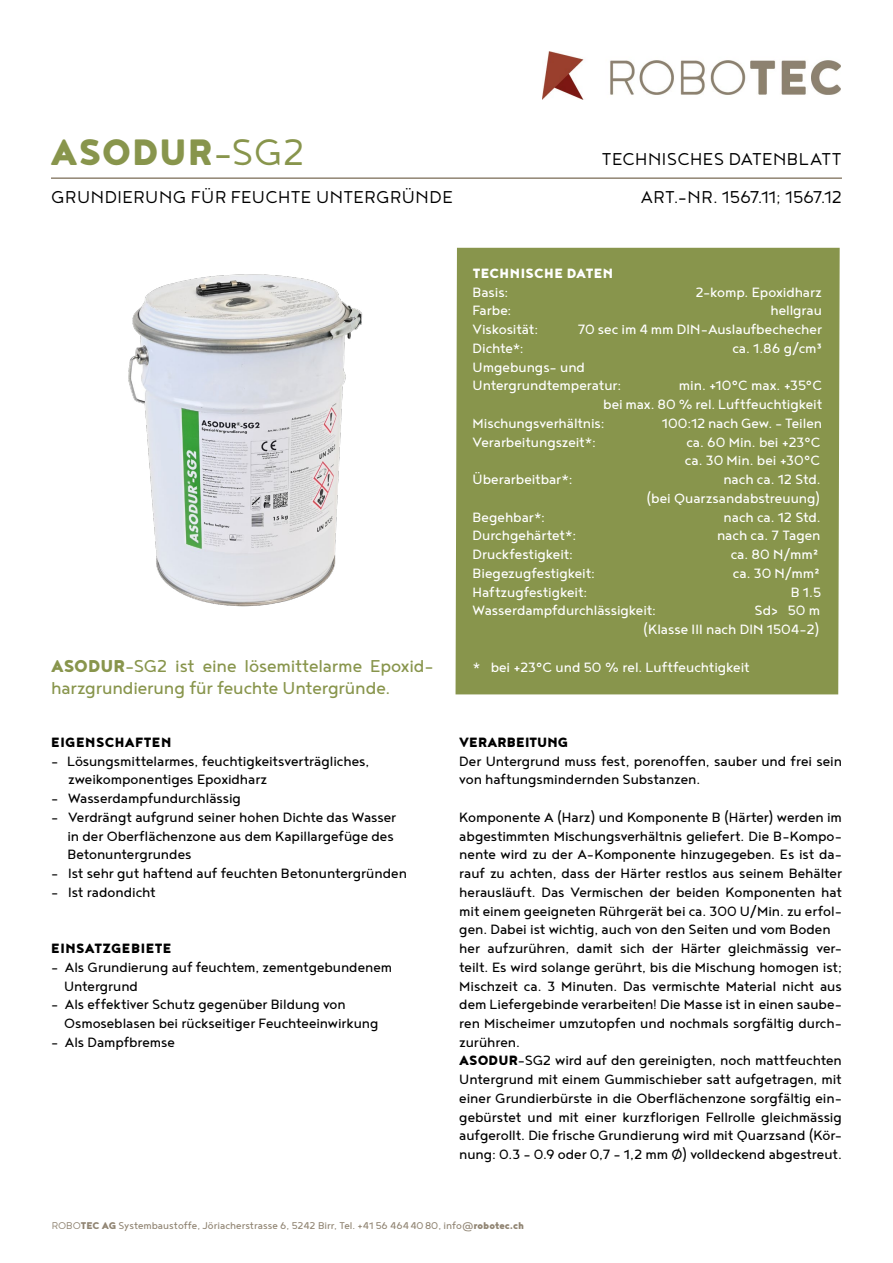
<style>
.page{position:relative;width:893px;height:1263px;background:#fff}
.page>*{position:absolute;margin:0;border:0;box-sizing:border-box;transform-origin:0 0}
.t1{font:900 45px "Noyh";letter-spacing:.02em;color:#88954c}
.t2{font:300 21px "Noyh";letter-spacing:.015em;color:#000}
.t3{font:21px/22.5px "Noyh";letter-spacing:-.01em;color:#88954c}
.t4{font:16.5px/18.8px "Noyh";letter-spacing:-.005em;color:#000}
.t5{font:16.5px/18.8px "Noyh";letter-spacing:-.005em;color:#fff}
.t6{font:900 16.5px "Noyh";letter-spacing:.025em;color:#000}
.t7{font:900 16.5px "Noyh";letter-spacing:.03em;color:#fff}
.t8{font:12px "Noyh";color:#908472}
.s1{font-weight:300}
.s2{font-weight:900}
</style>
<div class="page">
<div style="left:455px;top:248px;width:385px;height:446px;background:#88954c"></div>
<img style="left:128px;top:274px;width:235px;height:333px">
<hr style="left:51px;top:177px;width:791px;height:2px;background:#908472">
<img style="left:543px;top:51px;width:297px;height:48px">
<h1 class="t1" style="left:50px;top:125px;width:256px">ASODUR<span class="s1">-SG2</span></h1>
<p class="t2" style="left:602px;top:148px;width:241px">TECHNISCHES DATENBLATT</p>
<p class="t2" style="left:51px;top:186px;width:403px">GRUNDIERUNG FÜR FEUCHTE UNTERGRÜNDE</p>
<p class="t2" style="left:641px;top:185px;width:203px">ART.-NR. 1567.11; 1567.12</p>
<p class="t3" style="left:51px;top:654px;width:384px"><span class="s2">ASODUR</span>-SG2 ist eine lösemittelarme Epoxid&shy;harzgrundierung für feuchte Untergründe.</p>
<p class="t6" style="left:51px;top:732px;width:122px">EIGENSCHAFTEN</p>
<p class="t4" style="left:68px;top:751px;width:303px;text-indent:-17px">- Lösungsmittelarmes, feuchtigkeitsverträgliches, zweikomponentiges Epoxidharz</p>
<p class="t4" style="left:51px;top:788px;width:192px">- Wasserdampfundurchlässig</p>
<p class="t4" style="left:67px;top:807px;width:330px;text-indent:-16px">- Verdrängt aufgrund seiner hohen Dichte das Wasser in der Oberflächenzone aus dem Kapillargefüge des<br>Betonuntergrundes</p>
<p class="t4" style="left:51px;top:863px;width:357px">- Ist sehr gut haftend auf feuchten Betonuntergründen</p>
<p class="t4" style="left:51px;top:882px;width:106px">- Ist radondicht</p>
<p class="t6" style="left:51px;top:938px;width:122px">EINSATZGEBIETE</p>
<p class="t4" style="left:64px;top:957px;width:330px;text-indent:-13px">- Als Grundierung auf feuchtem, zementgebundenem<br>Untergrund</p>
<p class="t4" style="left:64px;top:995px;width:316px;text-indent:-13px">- Als effektiver Schutz gegenüber Bildung von<br>Osmoseblasen bei rückseitiger Feuchteeinwirkung</p>
<p class="t4" style="left:51px;top:1032px;width:126px">- Als Dampfbremse</p>
<p class="t7" style="left:473px;top:263px;width:142px">TECHNISCHE DATEN</p>
<p class="t5" style="left:473px;top:282px;width:37px">Basis:</p>
<p class="t5" style="left:695px;top:282px;width:128px">2-komp. Epoxidharz</p>
<p class="t5" style="left:473px;top:301px;width:40px">Farbe:</p>
<p class="t5" style="left:770px;top:301px;width:53px">hellgrau</p>
<p class="t5" style="left:473px;top:320px;width:67px">Viskosität:</p>
<p class="t5" style="left:578px;top:320px;width:246px">70 sec im 4 mm DIN-Auslaufbechecher</p>
<p class="t5" style="left:473px;top:338px;width:53px">Dichte*:</p>
<p class="t5" style="left:732px;top:338px;width:91px">ca. 1.86 g/cm³</p>
<p class="t5" style="left:473px;top:357px;width:150px">Umgebungs- und<br>Untergrundtemperatur:</p>
<p class="t5" style="left:679px;top:376px;width:145px">min. +10°C max. +35°C</p>
<p class="t5" style="left:603px;top:395px;width:221px">bei max. 80 % rel. Luftfeuchtigkeit</p>
<p class="t5" style="left:473px;top:413px;width:134px">Mischungsverhältnis:</p>
<p class="t5" style="left:662px;top:413px;width:162px">100:12 nach Gew. - Teilen</p>
<p class="t5" style="left:473px;top:432px;width:125px">Verarbeitungszeit*:</p>
<p class="t5" style="left:685px;top:432px;width:137px">ca. 60 Min. bei +23°C ca. 30 Min. bei +30°C</p>
<p class="t5" style="left:473px;top:470px;width:101px">Überarbeitbar*:</p>
<p class="t5" style="left:647px;top:470px;width:175px;text-align:right">nach ca. 12 Std.<br>(bei Quarzsandabstreuung)</p>
<p class="t5" style="left:473px;top:507px;width:74px">Begehbar*:</p>
<p class="t5" style="left:724px;top:507px;width:99px">nach ca. 12 Std.</p>
<p class="t5" style="left:473px;top:526px;width:105px">Durchgehärtet*:</p>
<p class="t5" style="left:717px;top:526px;width:105px">nach ca. 7 Tagen</p>
<p class="t5" style="left:473px;top:544px;width:102px">Druckfestigkeit:</p>
<p class="t5" style="left:731px;top:544px;width:89px">ca. 80 N/mm²</p>
<p class="t5" style="left:473px;top:563px;width:124px">Biegezugfestigkeit:</p>
<p class="t5" style="left:733px;top:563px;width:89px">ca. 30 N/mm²</p>
<p class="t5" style="left:473px;top:582px;width:116px">Haftzugfestigkeit:</p>
<p class="t5" style="left:791px;top:582px;width:32px">B 1.5</p>
<p class="t5" style="left:473px;top:601px;width:185px">Wasserdampfdurchlässigkeit:</p>
<p class="t5" style="left:643px;top:601px;width:178px;text-align:right">Sd&gt; 50 m<br>(Klasse III nach DIN 1504-2)</p>
<p class="t5" style="left:473px;top:657px;width:279px">* bei +23°C und 50 % rel. Luftfeuchtigkeit</p>
<p class="t6" style="left:459px;top:732px;width:111px">VERARBEITUNG</p>
<p class="t4" style="left:459px;top:751px;width:384px">Der Untergrund muss fest, porenoffen, sauber und frei sein von haftungsmindernden Substanzen.</p>
<p class="t4" style="left:459px;top:807px;width:384px">Komponente A (Harz) und Komponente B (Härter) werden im abgestimmten Mischungsverhältnis geliefert. Die B-Kompo&shy;nente wird zu der A-Komponente hinzugegeben. Es ist da&shy;rauf zu achten, dass der Härter restlos aus seinem Behälter herausläuft. Das Vermischen der beiden Komponenten hat mit einem geeigneten Rührgerät bei ca. 300 U/Min. zu erfol&shy;gen. Dabei ist wichtig, auch von den Seiten und vom Boden her aufzurühren, damit sich der Härter gleichmässig ver&shy;teilt. Es wird solange gerührt, bis die Mischung homogen ist; Mischzeit ca. 3 Minuten. Das vermischte Material nicht aus dem Liefergebinde verarbeiten! Die Masse ist in einen saube&shy;ren Mischeimer umzutopfen und nochmals sorgfältig durch&shy;zurühren.<br><span class="s2">ASODUR</span>-SG2 wird auf den gereinigten, noch mattfeuchten Untergrund mit einem Gummischieber satt aufgetragen, mit einer Grundierbürste in die Oberflächenzone sorgfältig ein&shy;gebürstet und mit einer kurzflorigen Fellrolle gleichmässig aufgerollt. Die frische Grundierung wird mit Quarzsand (Kör&shy;nung: 0.3 - 0.9 oder 0,7 – 1,2 mm Ø) volldeckend abgestreut.</p>
<p class="t8" style="left:52px;top:1219px;width:474px"><span class="s1">ROBO</span><span class="s2">TEC AG</span> Systembaustoffe, Jöriacherstrasse 6, 5242 Birr, Tel. +41 56 4644080, info@<span class="s2">robotec.ch</span></p>
</div>
